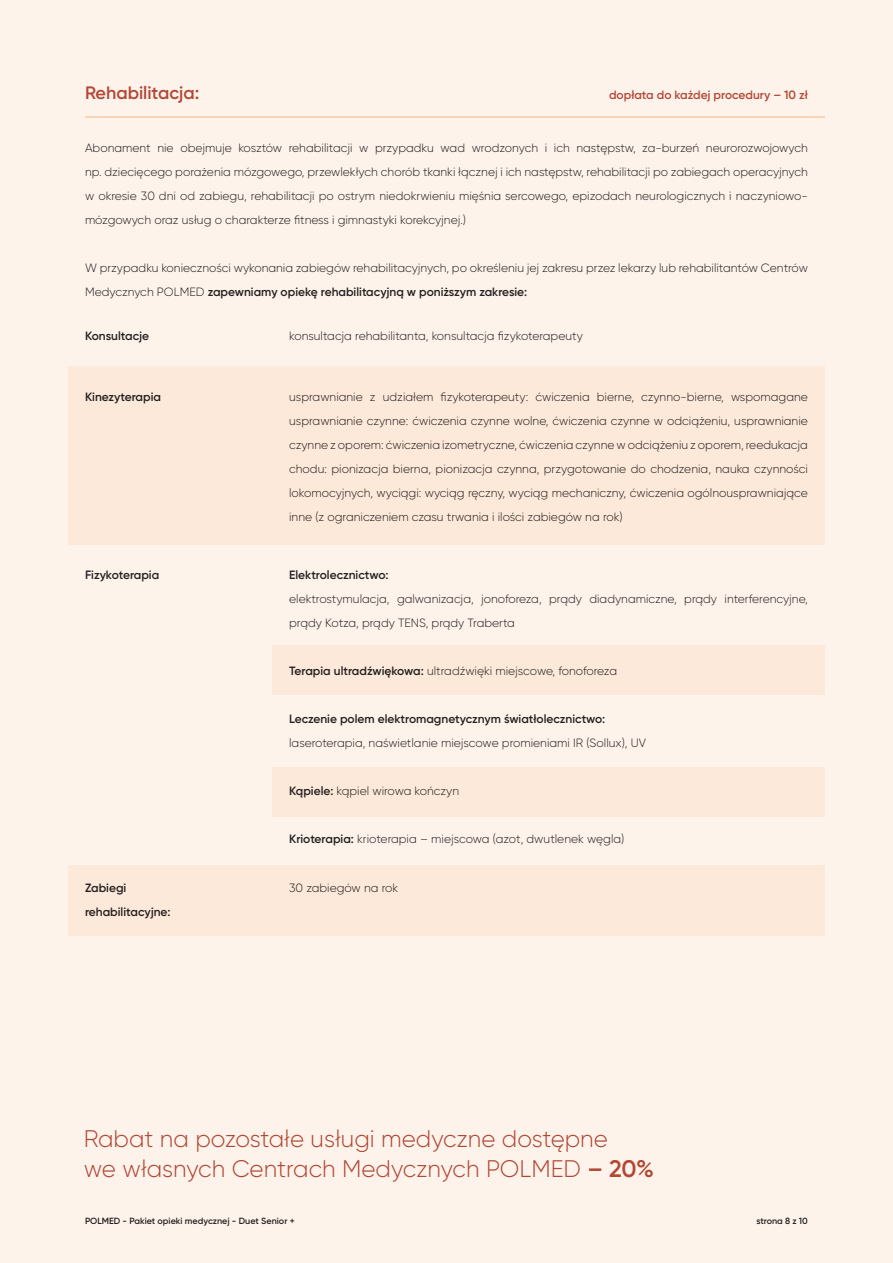
<style>
.page{position:relative;width:893px;height:1263px;background:#fef3eb}
.page>*{position:absolute;margin:0;border:0;box-sizing:border-box;transform-origin:0 0}
.t1{font:300 24px/30px "Gilroy";color:#b14735}
.t2{font:600 18px "Gilroy";color:#b14735}
.t3{font:300 12px/24px "Gilroy";color:#231f20;text-align:justify}
.t4{font:600 12px/24px "Gilroy";color:#231f20}
.t5{font:600 12px "Gilroy";color:#b14735}
.t6{font:600 9px "Gilroy";color:#231f20}
.s1{font-weight:600}
</style>
<div class="page">
<div style="left:68px;top:865px;width:757px;height:70px;background:#fde9d9"></div>
<hr style="left:85px;top:116px;width:740px;height:2px;background:#f68d38">
<div style="left:68px;top:366px;width:757px;height:179px;background:#fde9d9"></div>
<div style="left:272px;top:645px;width:553px;height:50px;background:#fde9d9"></div>
<div style="left:272px;top:767px;width:553px;height:49px;background:#fde9d9"></div>
<h2 class="t2" style="left:85px;top:82px;width:116px">Rehabilitacja:</h2>
<p class="t5" style="left:609px;top:88px;width:200px">dopłata do każdej procedury – 10 zł</p>
<p class="t3" style="left:85px;top:136px;width:724px">Abonament nie obejmuje kosztów rehabilitacji w przypadku wad wrodzonych i ich następstw, za-burzeń neurorozwojowych np. dziecięcego porażenia mózgowego, przewlekłych chorób tkanki łącznej i ich następstw, rehabilitacji po zabiegach operacyjnych w okresie 30 dni od zabiegu, rehabilitacji po ostrym niedokrwieniu mięśnia sercowego, epizodach neurologicznych i naczyniowo&shy;mózgowych oraz usług o charakterze fitness i gimnastyki korekcyjnej.)</p>
<p class="t3" style="left:85px;top:256px;width:724px">W przypadku konieczności wykonania zabiegów rehabilitacyjnych, po określeniu jej zakresu przez lekarzy lub rehabilitantów Centrów<br>Medycznych POLMED <span class="s1">zapewniamy opiekę rehabilitacyjną w poniższym zakresie:</span></p>
<p class="t4" style="left:85px;top:324px;width:66px">Konsultacje</p>
<p class="t3" style="left:289px;top:324px;width:295px">konsultacja rehabilitanta, konsultacja fizykoterapeuty</p>
<p class="t4" style="left:85px;top:385px;width:78px">Kinezyterapia</p>
<p class="t3" style="left:289px;top:385px;width:520px">usprawnianie z udziałem fizykoterapeuty: ćwiczenia bierne, czynno-bierne, wspomagane usprawnianie czynne: ćwiczenia czynne wolne, ćwiczenia czynne w odciążeniu, usprawnianie czynne z oporem: ćwiczenia izometryczne, ćwiczenia czynne w odciążeniu z oporem, reedukacja chodu: pionizacja bierna, pionizacja czynna, przygotowanie do chodzenia, nauka czynności lokomocyjnych, wyciągi: wyciąg ręczny, wyciąg mechaniczny, ćwiczenia ogólnousprawniające inne (z ograniczeniem czasu trwania i ilości zabiegów na rok)</p>
<p class="t4" style="left:85px;top:562px;width:76px">Fizykoterapia</p>
<p class="t4" style="left:289px;top:562px;width:101px">Elektrolecznictwo:</p>
<p class="t3" style="left:289px;top:586px;width:520px">elektrostymulacja, galwanizacja, jonoforeza, prądy diadynamiczne, prądy interferencyjne, prądy Kotza, prądy TENS, prądy Traberta</p>
<p class="t3" style="left:289px;top:658px;width:329px"><span class="s1">Terapia ultradźwiękowa:</span> ultradźwięki miejscowe, fonoforeza</p>
<p class="t4" style="left:289px;top:706px;width:318px">Leczenie polem elektromagnetycznym światłolecznictwo:</p>
<p class="t3" style="left:289px;top:730px;width:358px">laseroterapia, naświetlanie miejscowe promieniami IR (Sollux), UV</p>
<p class="t3" style="left:289px;top:778px;width:171px"><span class="s1">Kąpiele:</span> kąpiel wirowa kończyn</p>
<p class="t3" style="left:289px;top:826px;width:337px"><span class="s1">Krioterapia:</span> krioterapia – miejscowa (azot, dwutlenek węgla)</p>
<p class="t4" style="left:85px;top:875px;width:87px">Zabiegi rehabilitacyjne:</p>
<p class="t3" style="left:289px;top:875px;width:111px">30 zabiegów na rok</p>
<h1 class="t1" style="left:84px;top:1123px;width:572px">Rabat na pozostałe usługi medyczne dostępne<br>we własnych Centrach Medycznych POLMED <span class="s1">– 20%</span></h1>
<p class="t6" style="left:85px;top:1215px;width:211px">POLMED - Pakiet opieki medycznej - Duet Senior +</p>
<p class="t6" style="left:756px;top:1215px;width:53px">strona 8 z 10</p>
</div>
